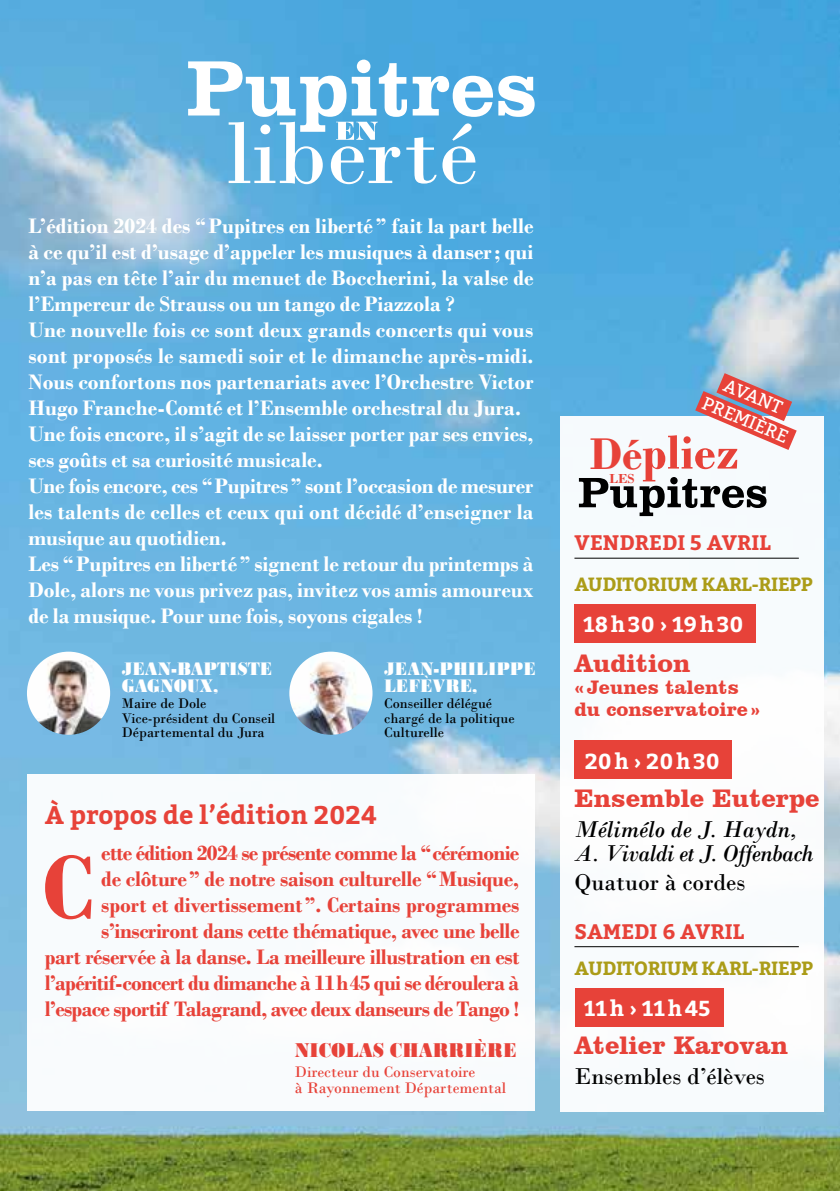
<style>
.page{position:relative;width:840px;height:1191px;background:#fff}
.page>*{position:absolute;margin:0;border:0;box-sizing:border-box;transform-origin:0 0}
.t1{font:700 95.6px "Bodoni";color:#e74239}
.t2{font:700 50.2px "Bodoni";color:#e74239}
.t3{font:700 26px "Clarendon BT";color:#e74239}
.t4{font:700 25.4px "Bitter";color:#e74239}
.t5{font:italic 24px/24px "Bodoni";letter-spacing:-.025em;color:#000}
.t6{font:24px "Bodoni";color:#000}
.t7{font:700 22px/26px "Bodoni";color:#fff}
.t8{font:700 22px/26px "Bodoni";letter-spacing:-.02em;color:#e74239;text-align:right}
.t9{font:700 21.6px "Bitter";letter-spacing:.06em;color:#fff}
.t10{font:700 21px "Bitter";color:#e74239}
.t11{font:21px "Bodoni MT Black";color:#e74239;scale:.87 1}
.t12{font:700 20px/22px "Clarendon BT";color:#e74239}
.t13{font:19.2px/16.4px "Bodoni MT Black";color:#fff;scale:.87 1}
.t14{font:700 19px "Bitter";letter-spacing:-.025em;color:#ab9c18}
.t15{font:18.2px "Bitter";color:#fff}
.t16{font:16px/16px "Bodoni";color:#e74239}
.t17{font:14.6px/14.6px "Bodoni";color:#000}
.t18{font:700 13.8px "Bodoni";color:#e74239;scale:1.06 1}
.s1{font-size:46.6px}
</style>
<div class="page">
<img style="left:0;top:0;width:839px;height:1191px">
<svg style="left:188px;top:60px;width:346px;height:124px"></svg>
<img style="left:27px;top:651px;width:83px;height:84px;border-radius:42px">
<img style="left:289px;top:651px;width:83px;height:84px;border-radius:42px">
<div style="left:560px;top:416px;width:263px;height:695px;background:#f8fbfd"></div>
<hr style="left:574px;top:558px;width:224px;height:1px;background:#000">
<hr style="left:574px;top:946px;width:224px;height:1px;background:#000">
<div style="left:574px;top:603px;width:181px;height:39px;background:#e74239"></div>
<div style="left:574px;top:740px;width:157px;height:39px;background:#e74239"></div>
<div style="left:574px;top:987px;width:149px;height:39px;background:#e74239"></div>
<svg style="left:694px;top:373px;width:102px;height:77px"></svg>
<svg style="left:578px;top:477px;width:188px;height:39px"></svg>
<div style="left:27px;top:774px;width:507px;height:336px;background:#f8fbfd"></div>
<p class="t7" style="left:28px;top:213px;width:506px">L’édition 2024 des “Pupitres en liberté ” fait la part belle à ce qu’il est d’usage d’appeler les musiques à danser; qui n’a pas en tête l’air du menuet de Boccherini, la valse de l’Empereur de Strauss ou un tango de Piazzola ?<br>Une nouvelle fois ce sont deux grands concerts qui vous sont proposés le samedi soir et le dimanche après-midi.<br>Nous confortons nos partenariats avec l’Orchestre Victor Hugo Franche-Comté et l’Ensemble orchestral du Jura.<br>Une fois encore, il s’agit de se laisser porter par ses envies, ses goûts et sa curiosité musicale.<br>Une fois encore, ces “Pupitres” sont l’occasion de mesurer les talents de celles et ceux qui ont décidé d’enseigner la musique au quotidien.<br>Les “Pupitres en liberté” signent le retour du printemps à Dole, alors ne vous privez pas, invitez vos amis amoureux de la musique. Pour une fois, soyons cigales !</p>
<p class="t13" style="left:122px;top:661px;width:174px">JEAN-BAPTISTE<br>GAGNOUX,</p>
<p class="t17" style="left:122px;top:696px;width:155px">Maire de Dole<br>Vice-président du Conseil<br>Départemental du Jura</p>
<p class="t13" style="left:384px;top:661px;width:176px">JEAN-PHILIPPE<br>LEFÈVRE,</p>
<p class="t17" style="left:384px;top:696px;width:132px">Conseiller délégué chargé de la politique<br>Culturelle</p>
<p class="t4" style="left:45px;top:799px;width:333px">À propos de l’édition 2024</p>
<h1 class="t1" style="left:42px;top:831px;width:53px">C</h1>
<p class="t8" style="left:45px;top:840px;width:476px">ette édition 2024 se présente comme la “cérémonie<br>de clôture” de notre saison culturelle “Musique,<br>sport et divertissement”. Certains programmes s’inscriront dans cette thématique, avec une belle<br>part réservée à la danse. La meilleure illustration en est l’apéritif-concert du dimanche à 11h45 qui se déroulera à l’espace sportif Talagrand, avec deux danseurs de Tango !</p>
<p class="t11" style="left:295px;top:1037px;width:256px">NICOLAS CHARRIÈRE</p>
<p class="t16" style="left:295px;top:1064px;width:213px">Directeur du Conservatoire<br>à Rayonnement Départemental</p>
<p class="t15" style="left:728px;top:374px;width:63px;rotate:23deg">AVANT</p>
<h2 class="t2" style="left:589px;top:422px;width:150px"><span class="s1">Dé</span>pliez</h2>
<p class="t15" style="left:707px;top:392px;width:93px;rotate:23deg">PREMIÈRE</p>
<p class="t18" style="left:609px;top:470px;width:25px">LES</p>
<p class="t10" style="left:574px;top:530px;width:198px">VENDREDI 5 AVRIL</p>
<p class="t14" style="left:574px;top:572px;width:240px">AUDITORIUM KARL-RIEPP</p>
<p class="t9" style="left:583px;top:611px;width:162px">18h30 › 19h30</p>
<p class="t3" style="left:574px;top:647px;width:117px">Audition</p>
<p class="t12" style="left:574px;top:676px;width:187px">«Jeunes talents du conservatoire»</p>
<p class="t9" style="left:584px;top:748px;width:136px">20h › 20h30</p>
<p class="t3" style="left:574px;top:782px;width:246px">Ensemble Euterpe</p>
<p class="t5" style="left:574px;top:816px;width:240px">Mélimélo de J. Haydn,<br>A. Vivaldi et J. Offenbach</p>
<p class="t6" style="left:574px;top:868px;width:172px">Quatuor à cordes</p>
<p class="t10" style="left:574px;top:918px;width:171px">SAMEDI 6 AVRIL</p>
<p class="t14" style="left:574px;top:956px;width:240px">AUDITORIUM KARL-RIEPP</p>
<p class="t9" style="left:583px;top:995px;width:128px">11h › 11h45</p>
<p class="t3" style="left:574px;top:1029px;width:215px">Atelier Karovan</p>
<p class="t6" style="left:574px;top:1062px;width:192px">Ensembles d’élèves</p>
</div>
